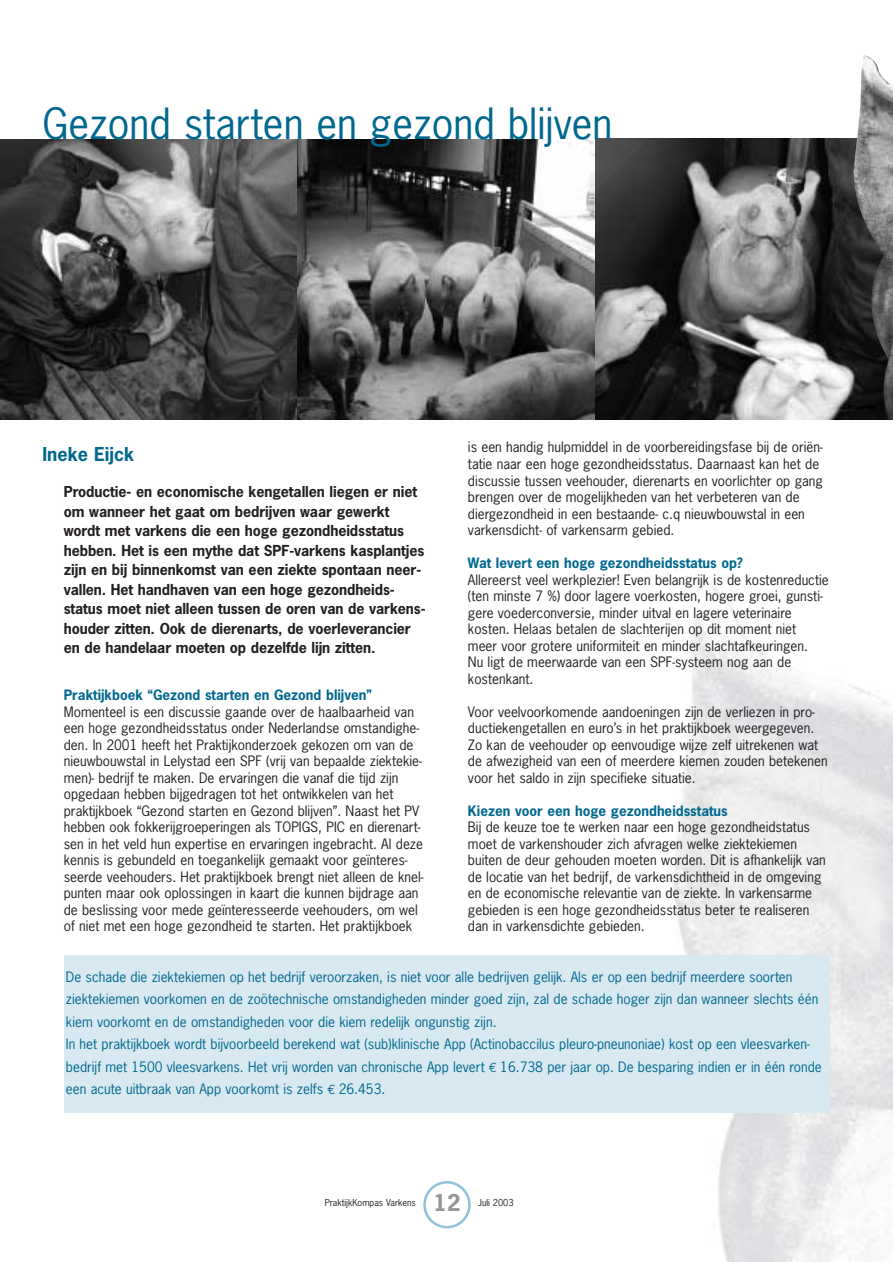
<style>
.page{position:relative;width:893px;height:1262px;background:#fff}
.page>*{position:absolute;margin:0;border:0;box-sizing:border-box;transform-origin:0 0}
.t1{font:40.5px "News Gothic";color:#00688f}
.t2{font:700 21.75px "News Gothic";color:#939598}
.t3{font:700 18px "News Gothic";color:#00688f}
.t4{font:700 14.25px/19.5px "News Gothic";letter-spacing:-.005em;color:#231f20}
.t5{font:13.5px/16.5px "News Gothic";color:#231f20}
.t6{font:13.5px/22.5px "News Gothic";color:#00688f}
.t7{font:700 13.5px "News Gothic";color:#00688f}
.t8{font:9px "News Gothic";color:#231f20}
.s1{font-family:"Euro Mono"}
</style>
<div class="page">
<img style="left:495px;top:419px;width:397px;height:842px">
<img style="left:0;top:139px;width:298px;height:280px">
<svg style="left:298px;top:139px;width:297px;height:280px;background:#646464"></svg>
<svg style="left:595px;top:139px;width:257px;height:280px;background:#595959"></svg>
<svg style="left:423px;top:1181px;width:47px;height:47px"></svg>
<div style="left:64px;top:955px;width:765px;height:157px;background:#d8e9f1"></div>
<img style="left:852px;top:55px;width:40px;height:364px">
<h1 class="t1" style="left:43px;top:108px;width:571px">Gezond starten en gezond blijven</h1>
<h3 class="t3" style="left:43px;top:447px;width:93px">Ineke Eijck</h3>
<p class="t4" style="left:64px;top:483px;width:363px">Productie- en economische kengetallen liegen er niet om wanneer het gaat om bedrijven waar gewerkt wordt met varkens die een hoge gezondheidsstatus hebben. Het is een mythe dat SPF-varkens kasplantjes zijn en bij binnenkomst van een ziekte spontaan neer&shy;vallen. Het handhaven van een hoge gezondheids&shy;status moet niet alleen tussen de oren van de varkens&shy;houder zitten. Ook de dierenarts, de voerleverancier en de handelaar moeten op dezelfde lijn zitten.</p>
<p class="t7" style="left:64px;top:689px;width:310px">Praktijkboek “Gezond starten en Gezond blijven”</p>
<p class="t5" style="left:64px;top:704px;width:361px">Momenteel is een discussie gaande over de haalbaarheid van een hoge gezondheidsstatus onder Nederlandse omstandighe&shy;den. In 2001 heeft het Praktijkonderzoek gekozen om van de nieuwbouwstal in Lelystad een SPF (vrij van bepaalde ziektekie&shy;men)- bedrijf te maken. De ervaringen die vanaf die tijd zijn opgedaan hebben bijgedragen tot het ontwikkelen van het praktijkboek “Gezond starten en Gezond blijven”. Naast het PV hebben ook fokkerijgroeperingen als TOPIGS, PIC en dierenart&shy;sen in het veld hun expertise en ervaringen ingebracht. Al deze kennis is gebundeld en toegankelijk gemaakt voor geïnteres&shy;seerde veehouders. Het praktijkboek brengt niet alleen de knel&shy;punten maar ook oplossingen in kaart die kunnen bijdrage aan de beslissing voor mede geïnteresseerde veehouders, om wel of niet met een hoge gezondheid te starten. Het praktijkboek</p>
<p class="t5" style="left:468px;top:440px;width:356px">is een handig hulpmiddel in de voorbereidingsfase bij de oriën&shy;tatie naar een hoge gezondheidsstatus. Daarnaast kan het de discussie tussen veehouder, dierenarts en voorlichter op gang brengen over de mogelijkheden van het verbeteren van de diergezondheid in een bestaande- c.q nieuwbouwstal in een varkensdicht- of varkensarm gebied.</p>
<p class="t7" style="left:468px;top:557px;width:276px">Wat levert een hoge gezondheidsstatus op?</p>
<p class="t5" style="left:468px;top:572px;width:362px">Allereerst veel werkplezier! Even belangrijk is de kostenreductie (ten minste 7 %) door lagere voerkosten, hogere groei, gunsti&shy;gere voederconversie, minder uitval en lagere veterinaire kosten. Helaas betalen de slachterijen op dit moment niet meer voor grotere uniformiteit en minder slachtafkeuringen.<br>Nu ligt de meerwaarde van een SPF-systeem nog aan de kostenkant.</p>
<p class="t5" style="left:468px;top:704px;width:361px">Voor veelvoorkomende aandoeningen zijn de verliezen in pro&shy;ductiekengetallen en euro’s in het praktijkboek weergegeven.<br>Zo kan de veehouder op eenvoudige wijze zelf uitrekenen wat de afwezigheid van een of meerdere kiemen zouden betekenen voor het saldo in zijn specifieke situatie.</p>
<p class="t7" style="left:468px;top:805px;width:261px">Kiezen voor een hoge gezondheidsstatus</p>
<p class="t5" style="left:468px;top:820px;width:359px">Bij de keuze toe te werken naar een hoge gezondheidstatus moet de varkenshouder zich afvragen welke ziektekiemen buiten de deur gehouden moeten worden. Dit is afhankelijk van de locatie van het bedrijf, de varkensdichtheid in de omgeving en de economische relevantie van de ziekte. In varkensarme gebieden is een hoge gezondheidsstatus beter te realiseren dan in varkensdichte gebieden.</p>
<p class="t6" style="left:66px;top:966px;width:757px">De schade die ziektekiemen op het bedrijf veroorzaken, is niet voor alle bedrijven gelijk. Als er op een bedrijf meerdere soorten ziektekiemen voorkomen en de zoötechnische omstandigheden minder goed zijn, zal de schade hoger zijn dan wanneer slechts één kiem voorkomt en de omstandigheden voor die kiem redelijk ongunstig zijn.<br>In het praktijkboek wordt bijvoorbeeld berekend wat (sub)klinische App (Actinobaccilus pleuro-pneunoniae) kost op een vleesvarken&shy;bedrijf met 1500 vleesvarkens. Het vrij worden van chronische App levert <span class="s1">€</span> 16.738 per jaar op. De besparing indien er in één ronde een acute uitbraak van App voorkomt is zelfs <span class="s1">€</span> 26.453.</p>
<h2 class="t2" style="left:433px;top:1194px;width:29px">12</h2>
<p class="t8" style="left:325px;top:1199px;width:92px">PraktijkKompas Varkens</p>
<p class="t8" style="left:478px;top:1199px;width:37px">Juli 2003</p>
</div>
